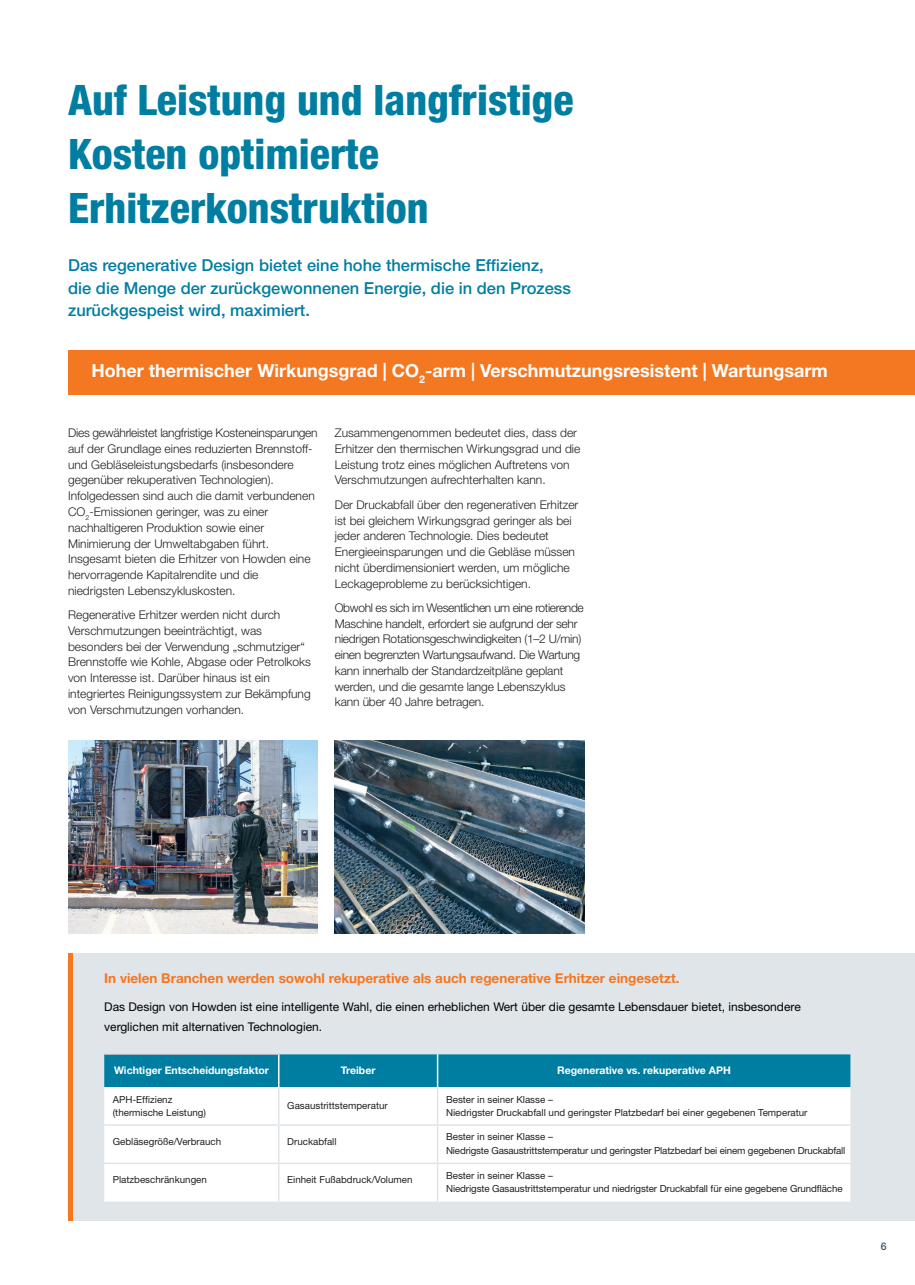
<style>
.page{position:relative;width:915px;height:1285px;background:#fff}
.page>*{position:absolute;margin:0;border:0;box-sizing:border-box;transform-origin:0 0}
.Main_headers{font:800 condensed 42px/54px "Helvetica Neue LT Pro";color:#007ea2}
.IFC_-_large_statemen{font:700 18px "Helvetica Neue LT Pro";color:#fff}
.standard_intro{font:500 16.5px/22.5px "Helvetica Neue LT Pro";color:#007ea2}
.standard_intro-2{font:700 13.5px "Helvetica Neue LT Pro";color:#f47721}
.Copy{font:300 12px/15.8px "Helvetica Neue LT Pro";color:#231f20}
.Copy-2{font:300 12px/15.8px "Helvetica Neue LT Pro";letter-spacing:-.02em;color:#231f20}
.standard_intro-3{font:12px/19.5px "Helvetica Neue LT Pro";color:#000}
.table_text_headers{font:700 10.5px "Helvetica Neue LT Pro";color:#fff}
.Page_No__Right{font:500 10.5px "Helvetica Neue LT Pro";color:#3b5566}
.table_text{font:9.75px/13.5px "Helvetica Neue LT Pro";color:#231f20}
</style>
<div class="page">
<div style="left:68px;top:953px;width:846px;height:267px;background:#e0e5e9"></div>
<div style="left:104px;top:1054px;width:746px;height:32px;background:#007ea2"></div>
<div style="left:104px;top:1086px;width:746px;height:115px;background:#fff"></div>
<hr style="left:104px;top:1053px;width:175px;height:1px;background:#b2bbc6">
<hr style="left:278px;top:1054px;width:1px;height:32px;background:#fff">
<hr style="left:436px;top:1054px;width:2px;height:32px;background:#fff">
<hr style="left:436px;top:1086px;width:2px;height:37px;background:#e0e5e9">
<hr style="left:436px;top:1125px;width:2px;height:37px;background:#e0e5e9">
<hr style="left:436px;top:1163px;width:2px;height:38px;background:#e0e5e9">
<hr style="left:104px;top:1123px;width:175px;height:2px;background:#e0e5e9">
<hr style="left:279px;top:1123px;width:158px;height:2px;background:#e0e5e9">
<hr style="left:437px;top:1123px;width:413px;height:2px;background:#e0e5e9">
<hr style="left:278px;top:1086px;width:1px;height:37px;background:#e0e5e9">
<hr style="left:278px;top:1125px;width:1px;height:37px;background:#e0e5e9">
<hr style="left:278px;top:1163px;width:1px;height:38px;background:#e0e5e9">
<hr style="left:104px;top:1162px;width:175px;height:1px;background:#e0e5e9">
<hr style="left:279px;top:1162px;width:158px;height:1px;background:#e0e5e9">
<hr style="left:437px;top:1162px;width:413px;height:1px;background:#e0e5e9">
<hr style="left:68px;top:953px;width:4px;height:267px;background:#f47721">
<div style="left:69px;top:350px;width:845px;height:44px;background:#f47721"></div>
<img style="left:68px;top:740px;width:249px;height:193px">
<img style="left:334px;top:740px;width:250px;height:193px">
<p class="Main_headers" style="left:68px;top:72px;width:507px">Auf Leistung und langfristige<br>Kosten optimierte<br>Erhitzerkonstruktion</p>
<p class="standard_intro" style="left:68px;top:254px;width:504px">Das regenerative Design bietet eine hohe thermische Effizienz, die die Menge der zurückgewonnenen Energie, die in den Prozess zurückgespeist wird, maximiert.</p>
<p class="IFC_-_large_statemen" style="left:91px;top:359px;width:737px">Hoher thermischer Wirkungsgrad | CO<sub>2</sub>-arm | Verschmutzungsresistent | Wartungsarm</p>
<p class="Copy" style="left:68px;top:424px;width:251px">Dies gewährleistet langfristige Kosteneinsparungen auf der Grundlage eines reduzierten Brennstoff&shy;und Gebläseleistungsbedarfs (insbesondere gegenüber rekuperativen Technologien).<br>Infolgedessen sind auch die damit verbundenen CO<sub>2</sub>-Emissionen geringer, was zu einer nachhaltigeren Produktion sowie einer Minimierung der Umweltabgaben führt.<br>Insgesamt bieten die Erhitzer von Howden eine hervorragende Kapitalrendite und die niedrigsten Lebenszykluskosten.</p>
<p class="Copy" style="left:68px;top:606px;width:244px">Regenerative Erhitzer werden nicht durch Verschmutzungen beeinträchtigt, was besonders bei der Verwendung „schmutziger“ Brennstoffe wie Kohle, Abgase oder Petrolkoks von Interesse ist. Darüber hinaus ist ein integriertes Reinigungssystem zur Bekämpfung von Verschmutzungen vorhanden.</p>
<p class="Copy" style="left:334px;top:424px;width:247px">Zusammengenommen bedeutet dies, dass der Erhitzer den thermischen Wirkungsgrad und die Leistung trotz eines möglichen Auftretens von Verschmutzungen aufrechterhalten kann.</p>
<p class="Copy" style="left:334px;top:496px;width:245px">Der Druckabfall über den regenerativen Erhitzer ist bei gleichem Wirkungsgrad geringer als bei jeder anderen Technologie. Dies bedeutet Energieeinsparungen und die Gebläse müssen nicht überdimensioniert werden, um mögliche Leckageprobleme zu berücksichtigen.</p>
<p class="Copy-2" style="left:334px;top:599px;width:250px">Obwohl es sich im Wesentlichen um eine rotierende Maschine handelt, erfordert sie aufgrund der sehr niedrigen Rotationsgeschwindigkeiten (1–2 U/min) einen begrenzten Wartungsaufwand. Die Wartung kann innerhalb der Standardzeitpläne geplant werden, und die gesamte lange Lebenszyklus kann über 40 Jahre betragen.</p>
<p class="standard_intro-2" style="left:104px;top:969px;width:576px">In vielen Branchen werden sowohl rekuperative als auch regenerative Erhitzer eingesetzt.</p>
<p class="standard_intro-3" style="left:104px;top:996px;width:697px">Das Design von Howden ist eine intelligente Wahl, die einen erheblichen Wert über die gesamte Lebensdauer bietet, insbesondere verglichen mit alternativen Technologien.</p>
<p class="table_text_headers" style="left:114px;top:1063px;width:156px">Wichtiger Entscheidungsfaktor</p>
<p class="table_text_headers" style="left:341px;top:1063px;width:36px">Treiber</p>
<p class="table_text_headers" style="left:557px;top:1063px;width:175px">Regenerative vs. rekuperative APH</p>
<p class="table_text" style="left:113px;top:1092px;width:95px">APH-Effizienz (thermische Leistung)</p>
<p class="table_text" style="left:287px;top:1098px;width:102px">Gasaustrittstemperatur</p>
<p class="table_text" style="left:446px;top:1092px;width:363px">Bester in seiner Klasse –<br>Niedrigster Druckabfall und geringster Platzbedarf bei einer gegebenen Temperatur</p>
<p class="table_text" style="left:113px;top:1133px;width:110px">Gebläsegröße/Verbrauch</p>
<p class="table_text" style="left:287px;top:1133px;width:51px">Druckabfall</p>
<p class="table_text" style="left:446px;top:1129px;width:400px">Bester in seiner Klasse –<br>Niedrigste Gasaustrittstemperatur und geringster Platzbedarf bei einem gegebenen Druckabfall</p>
<p class="table_text" style="left:113px;top:1172px;width:96px">Platzbeschränkungen</p>
<p class="table_text" style="left:287px;top:1172px;width:127px">Einheit Fußabdruck/Volumen</p>
<p class="table_text" style="left:446px;top:1168px;width:398px">Bester in seiner Klasse –<br>Niedrigste Gasaustrittstemperatur und niedrigster Druckabfall für eine gegebene Grundfläche</p>
<p class="Page_No__Right" style="left:880px;top:1239px;width:7px">6</p>
</div>
